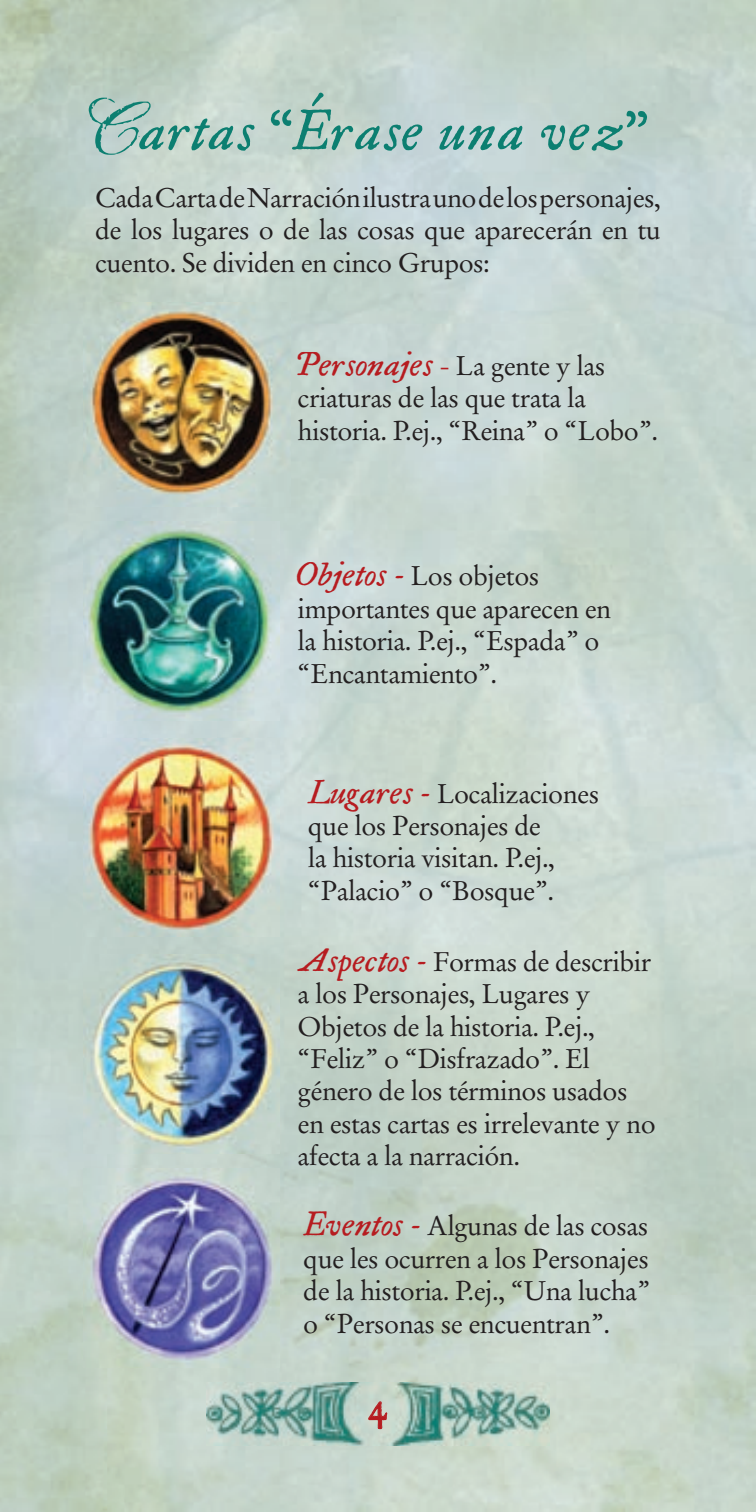
<style>
.page{position:relative;width:756px;height:1512px;background:#fff}
.page>*{position:absolute;margin:0;border:0;box-sizing:border-box;transform-origin:0 0}
.t1{font:italic 60px "FR Fell Type VAL";color:#0c7f71}
.t2{font:42px "FR Fell Type VAL";color:#b61c20}
.t3{font:27px/32.4px "Stempel Garamond";letter-spacing:-.02em;color:#231f20}
.s1{font-family:"Civilian";font-style:normal;font-size:72px}
.s2{font-family:"FR Fell Type VAL";font-style:italic;font-size:36px;color:#b61c20}
.s3{color:#b61c20}
</style>
<div class="page">
<img style="left:107px;top:1295px;width:649px;height:217px">
<img style="left:207px;top:1382px;width:342px;height:64px">
<svg style="left:367px;top:1400px;width:21px;height:31px"></svg>
<img style="left:83px;top:302px;width:207px;height:204px">
<img style="left:83px;top:521px;width:196px;height:199px">
<img style="left:83px;top:738px;width:196px;height:199px">
<img style="left:83px;top:955px;width:196px;height:199px">
<img style="left:83px;top:1169px;width:196px;height:199px">
<h1 class="t1" style="left:95px;top:93px;width:554px"><span class="s1">C</span>artas “Érase una vez”</h1>
<p class="t3" style="left:95px;top:182px;width:567px;text-align:justify">Cada Carta de Narración ilustra uno de los personajes, de los lugares o de las cosas que aparecerán en tu cuento. Se dividen en cinco Grupos:</p>
<p class="t3" style="left:298px;top:349px;width:362px"><span class="s2">Personajes</span> <span class="s3">-</span> La gente y las criaturas de las que trata la historia. P.ej., “Reina” o “Lobo”.</p>
<p class="t3" style="left:298px;top:560px;width:315px"><span class="s2">Objetos -</span> Los objetos importantes que aparecen en la historia. P.ej., “Espada” o “Encantamiento”.</p>
<p class="t3" style="left:308px;top:777px;width:293px"><span class="s2">Lugares -</span> Localizaciones que los Personajes de<br>la historia visitan. P.ej., “Palacio” o “Bosque”.</p>
<p class="t3" style="left:298px;top:945px;width:360px"><span class="s2">Aspectos -</span> Formas de describir a los Personajes, Lugares y<br>Objetos de la historia. P.ej., “Feliz” o “Disfrazado”. El género de los términos usados en estas cartas es irrelevante y no afecta a la narración.</p>
<p class="t3" style="left:303px;top:1210px;width:348px;text-align:justify"><span class="s2">Eventos -</span> Algunas de las cosas que les ocurren a los Personajes de la historia. P.ej., “Una lucha” o “Personas se encuentran”.</p>
<h2 class="t2" style="left:367px;top:1391px;width:22px">4</h2>
</div>
